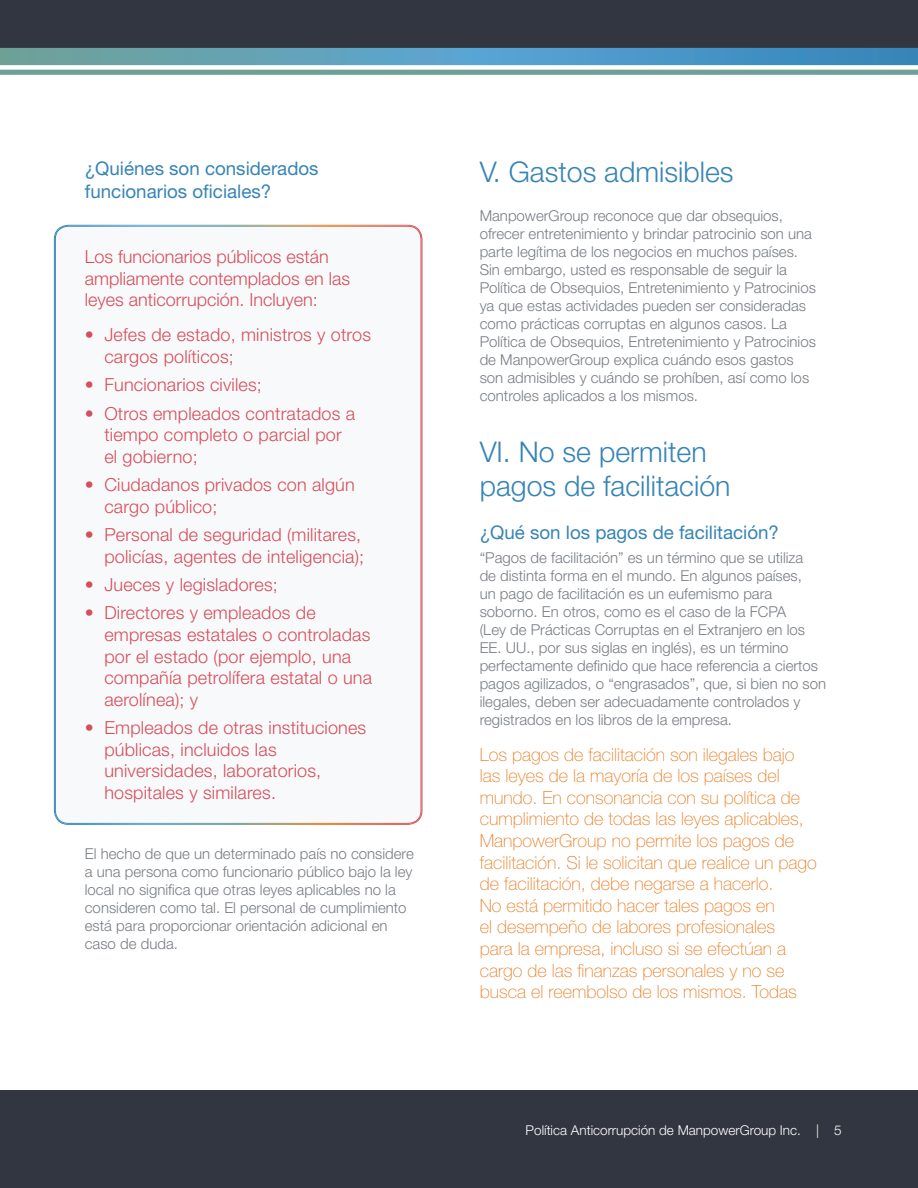
<style>
.page{position:relative;width:918px;height:1188px;background:#323640}
.page>*{position:absolute;margin:0;border:0;box-sizing:border-box;transform-origin:0 0}
.Body_Text-Gray_copy{font:300 28.5px/34.2px "Helvetica Neue LT Pro";color:#3684b6}
.subhead{font:18.75px/22.5px "Helvetica Neue LT Pro";color:#3684b6}
.small_pull_quote{font:300 18px/21.6px "Helvetica Neue LT Pro";letter-spacing:.01em;color:#d64e5b}
.Body_Text-Gray_copy-2{font:100 18px/21.6px "Helvetica Neue LT Pro";color:#ea7d22}
.Body_Text-Gray_copy-3{font:300 15px/18px "Helvetica Neue LT Pro";color:#787d83}
.t1{font:300 13.5px "Helvetica Neue LT Pro";color:#fff}
</style>
<div class="page">
<div style="left:0;top:54px;width:918px;height:1036px;background:#fff"></div>
<svg style="left:0;top:48px;width:918px;height:17px;background:#569bbc"></svg>
<svg style="left:0;top:70px;width:918px;height:5px;background:#73a398"></svg>
<div style="left:55px;top:226px;width:367px;height:598px;background:#f8f9fa;border-radius:14px"></div>
<p class="subhead" style="left:85px;top:157px;width:235px">¿Quiénes son considerados funcionarios oficiales?</p>
<p class="small_pull_quote" style="left:85px;top:245px;width:267px">Los funcionarios públicos están ampliamente contemplados en las leyes anticorrupción. Incluyen:</p>
<p class="small_pull_quote" style="left:104px;top:324px;width:268px;text-indent:-20px">• Jefes de estado, ministros y otros cargos políticos;</p>
<p class="small_pull_quote" style="left:85px;top:374px;width:179px">• Funcionarios civiles;</p>
<p class="small_pull_quote" style="left:104px;top:402px;width:252px;text-indent:-20px">• Otros empleados contratados a tiempo completo o parcial por el gobierno;</p>
<p class="small_pull_quote" style="left:104px;top:474px;width:252px;text-indent:-20px">• Ciudadanos privados con algún cargo público;</p>
<p class="small_pull_quote" style="left:85px;top:524px;width:281px;text-align:right">• Personal de seguridad (militares, policías, agentes de inteligencia);</p>
<p class="small_pull_quote" style="left:85px;top:574px;width:195px">• Jueces y legisladores;</p>
<p class="small_pull_quote" style="left:104px;top:602px;width:269px;text-indent:-20px">• Directores y empleados de empresas estatales o controladas por el estado (por ejemplo, una compañía petrolífera estatal o una aerolínea); y</p>
<p class="small_pull_quote" style="left:104px;top:717px;width:263px;text-indent:-20px">• Empleados de otras instituciones públicas, incluidos las universidades, laboratorios, hospitales y similares.</p>
<p class="Body_Text-Gray_copy-3" style="left:85px;top:845px;width:330px">El hecho de que un determinado país no considere a una persona como funcionario público bajo la ley local no significa que otras leyes aplicables no la consideren como tal. El personal de cumplimiento está para proporcionar orientación adicional en caso de duda.</p>
<p class="Body_Text-Gray_copy" style="left:480px;top:155px;width:255px">V. Gastos admisibles</p>
<p class="Body_Text-Gray_copy-3" style="left:480px;top:206px;width:338px">ManpowerGroup reconoce que dar obsequios, ofrecer entretenimiento y brindar patrocinio son una parte legítima de los negocios en muchos países.<br>Sin embargo, usted es responsable de seguir la Política de Obsequios, Entretenimiento y Patrocinios ya que estas actividades pueden ser consideradas como prácticas corruptas en algunos casos. La Política de Obsequios, Entretenimiento y Patrocinios de ManpowerGroup explica cuándo esos gastos son admisibles y cuándo se prohíben, así como los controles aplicados a los mismos.</p>
<p class="Body_Text-Gray_copy" style="left:480px;top:434px;width:252px">VI. No se permiten pagos de facilitación</p>
<p class="subhead" style="left:480px;top:520px;width:301px">¿Qué son los pagos de facilitación?</p>
<p class="Body_Text-Gray_copy-3" style="left:480px;top:549px;width:348px">“Pagos de facilitación” es un término que se utiliza<br>de distinta forma en el mundo. En algunos países,<br>un pago de facilitación es un eufemismo para soborno. En otros, como es el caso de la FCPA<br>(Ley de Prácticas Corruptas en el Extranjero en los EE. UU., por sus siglas en inglés), es un término perfectamente definido que hace referencia a ciertos pagos agilizados, o “engrasados”, que, si bien no son ilegales, deben ser adecuadamente controlados y registrados en los libros de la empresa.</p>
<p class="Body_Text-Gray_copy-2" style="left:480px;top:743px;width:339px">Los pagos de facilitación son ilegales bajo las leyes de la mayoría de los países del mundo. En consonancia con su política de cumplimiento de todas las leyes aplicables, ManpowerGroup no permite los pagos de facilitación. Si le solicitan que realice un pago de facilitación, debe negarse a hacerlo.<br>No está permitido hacer tales pagos en<br>el desempeño de labores profesionales<br>para la empresa, incluso si se efectúan a cargo de las finanzas personales y no se busca el reembolso de los mismos. Todas</p>
<p class="t1" style="left:526px;top:1122px;width:317px">Política Anticorrupción de ManpowerGroup Inc. | 5</p>
</div>
